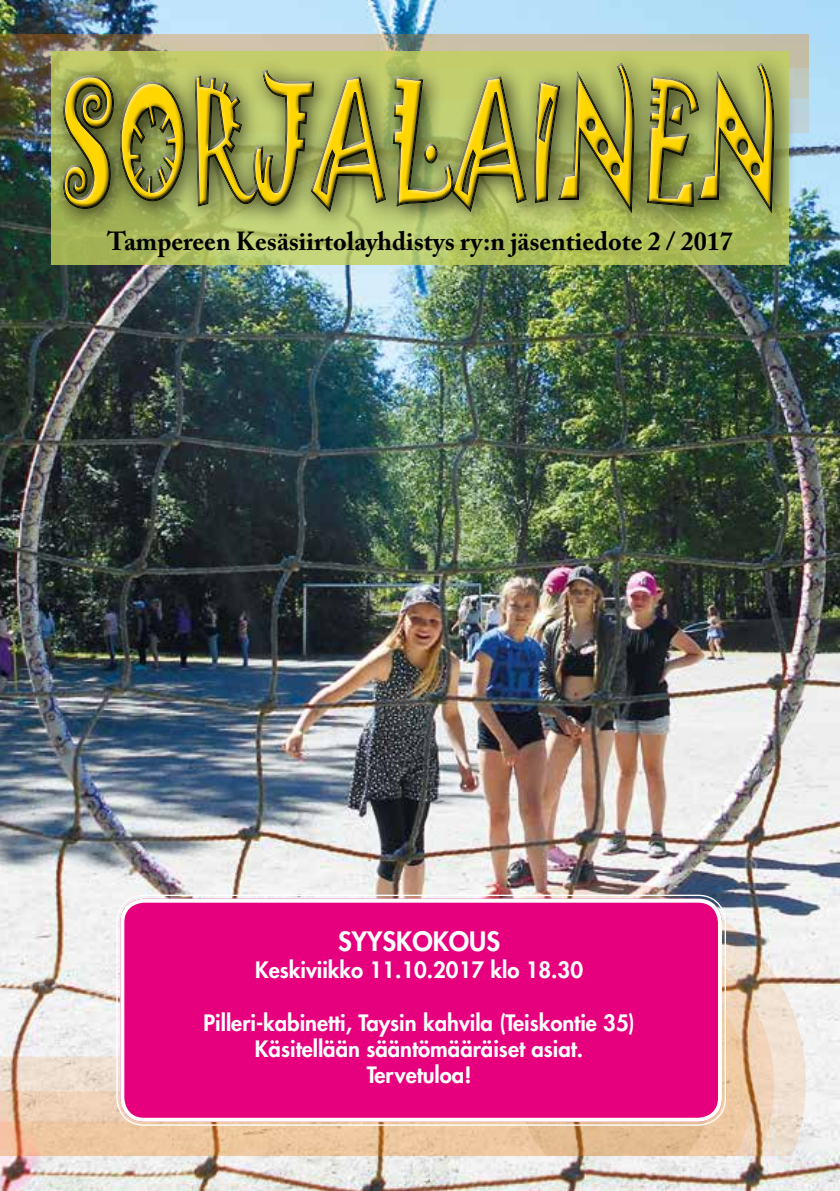
<style>
.page{position:relative;width:840px;height:1191px;background:#fff}
.page>*{position:absolute;margin:0;border:0;box-sizing:border-box;transform-origin:0 0}
.t1{font:700 26px "Adobe Caslon Pro";color:#000}
.t2{font:800 26px "Futura Std";color:#fff}
.t3{font:800 22px/26.4px "Futura Std";color:#fff;text-align:center}
</style>
<div class="page">
<img style="left:0;top:0;width:839px;height:1191px">
<img style="left:0;top:880px;width:805px;height:275px">
<img style="left:0;top:919px;width:773px;height:236px">
<svg style="left:0;top:958px;width:750px;height:197px;background:#e9d0b8"></svg>
<svg style="left:520px;top:1118px;width:190px;height:37px;background:#e3bc95"></svg>
<img style="left:0;top:270px;width:808px;height:39px">
<img style="left:0;top:231px;width:808px;height:39px">
<img style="left:0;top:34px;width:808px;height:197px">
<svg style="left:51px;top:233px;width:737px;height:32px;background:#b0c162"></svg>
<div style="left:120px;top:898px;width:601px;height:223px;background:#e6007d;border-radius:24px"></div>
<div style="left:116px;top:894px;width:609px;height:231px;border:1px solid #fff;border-radius:27px"></div>
<div style="left:120px;top:898px;width:601px;height:223px;border:4px solid #fff;border-radius:22px"></div>
<div style="left:49px;top:50px;width:748px;height:183px;background:#000;opacity:.75"></div>
<div style="left:62px;top:61px;width:717px;height:154px;background:#000;opacity:.75"></div>
<p class="t1" style="left:107px;top:226px;width:627px">Tampereen Kesäsiirtolayhdistys ry:n jäsentiedote 2 / 2017</p>
<p class="t2" style="left:338px;top:925px;width:163px">SYYSKOKOUS</p>
<p class="t3" style="left:255px;top:956px;width:329px">Keskiviikko 11.10.2017 klo 18.30</p>
<p class="t3" style="left:203px;top:1009px;width:432px">Pilleri-kabinetti, Taysin kahvila (Teiskontie 35)<br>Käsitellään sääntömääräiset asiat.<br>Tervetuloa!</p>
</div>
